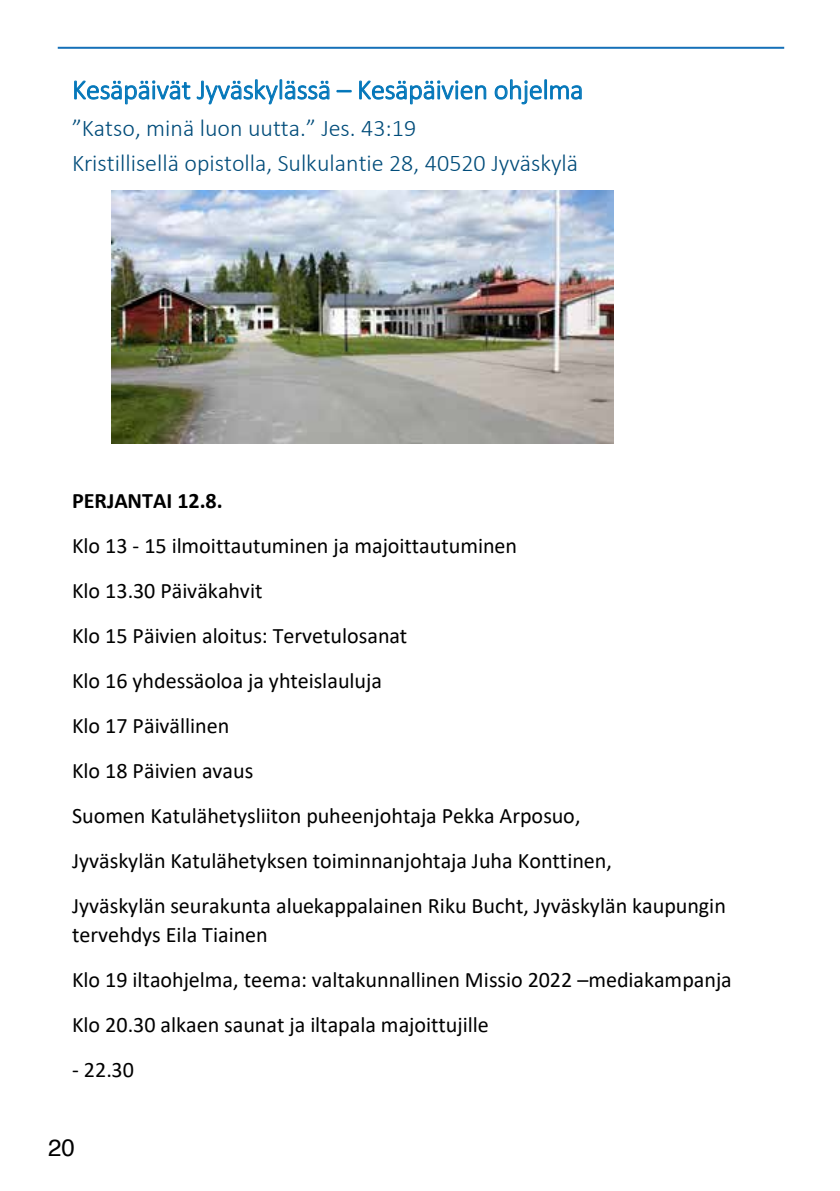
<style>
.page{position:relative;width:840px;height:1191px;background:#fff}
.page>*{position:absolute;margin:0;border:0;box-sizing:border-box;transform-origin:0 0}
.t1{font:300 28px "Calibri";letter-spacing:-.01em;color:#0075b9}
.t2{font:300 24px/35.6px "Calibri";color:#004c7a}
.t3{font:24px "Helvetica";color:#000}
.t4{font:22px/45px "Calibri";color:#000}
.t5{font:700 22px "Calibri";color:#000}
</style>
<div class="page">
<svg style="left:74px;top:79px;width:255px;height:26px"></svg>
<svg style="left:336px;top:90px;width:16px;height:3px"></svg>
<svg style="left:359px;top:80px;width:127px;height:25px"></svg>
<svg style="left:494px;top:79px;width:87px;height:26px"></svg>
<hr style="left:58px;top:47px;width:725px;height:2px;background:#1570b8">
<img style="left:111px;top:190px;width:502px;height:253px">
<p class="t1" style="left:72px;top:72px;width:512px">Kesäpäivät Jyväskylässä – Kesäpäivien ohjelma</p>
<p class="t2" style="left:72px;top:110px;width:507px">”Katso, minä luon uutta.” Jes. 43:19<br>Kristillisellä opistolla, Sulkulantie 28, 40520 Jyväskylä</p>
<p class="t5" style="left:72px;top:485px;width:152px">PERJANTAI 12.8.</p>
<p class="t4" style="left:72px;top:522px;width:655px">Klo 13 - 15 ilmoittautuminen ja majoittautuminen<br>Klo 13.30 Päiväkahvit<br>Klo 15 Päivien aloitus: Tervetulosanat<br>Klo 16 yhdessäoloa ja yhteislauluja<br>Klo 17 Päivällinen<br>Klo 18 Päivien avaus<br>Suomen Katulähetysliiton puheenjohtaja Pekka Arposuo,<br>Jyväskylän Katulähetyksen toiminnanjohtaja Juha Konttinen,<br>Jyväskylän seurakunta aluekappalainen Riku Bucht, Jyväskylän kaupungin</p>
<p class="t4" style="left:72px;top:911px;width:661px">tervehdys Eila Tiainen<br>Klo 19 iltaohjelma, teema: valtakunnallinen Missio 2022 –mediakampanja<br>Klo 20.30 alkaen saunat ja iltapala majoittujille</p>
<p class="t4" style="left:72px;top:1046px;width:64px">- 22.30</p>
<p class="t3" style="left:48px;top:1128px;width:28px">20</p>
</div>
